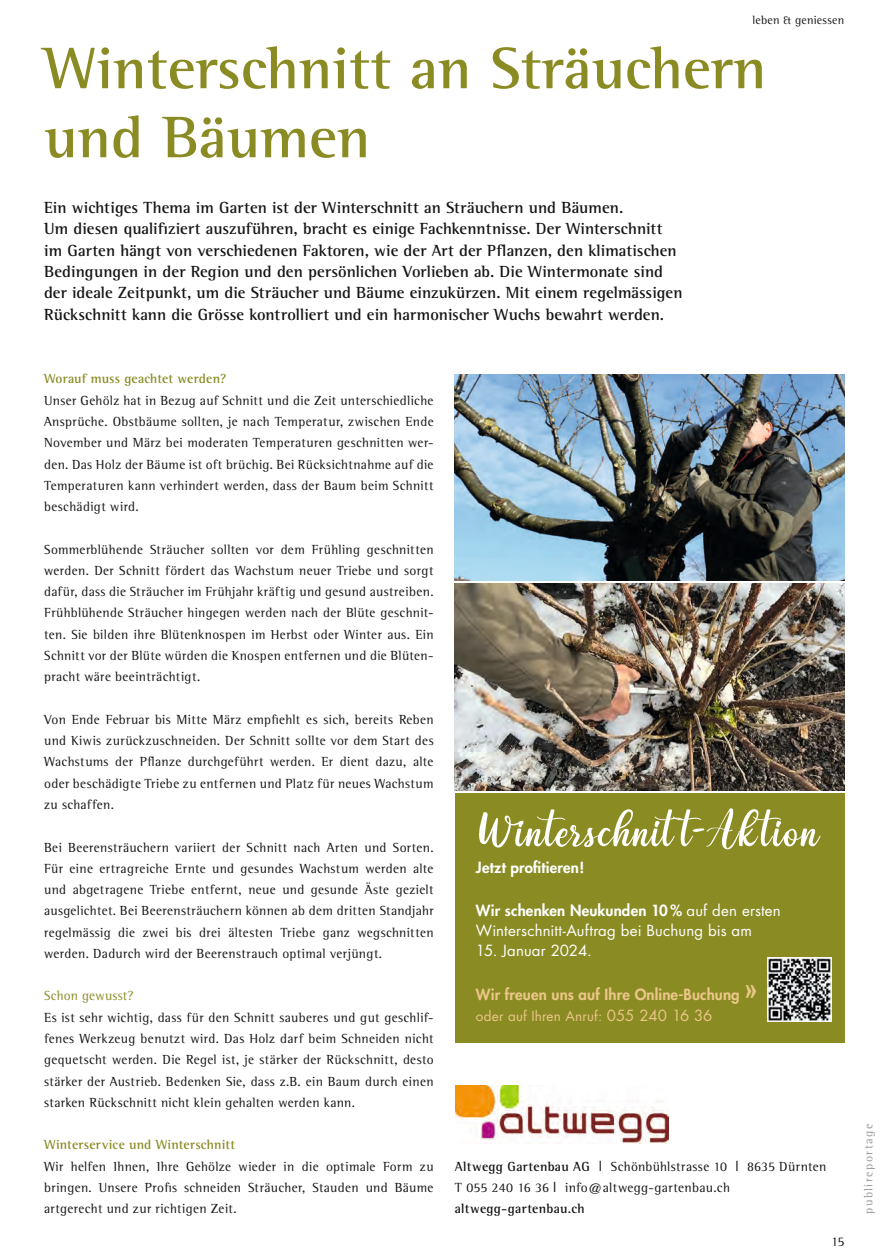
<style>
.page{position:relative;width:888px;height:1255px;background:#fff}
.page>*{position:absolute;margin:0;border:0;box-sizing:border-box;transform-origin:0 0}
.t1{font:700 60px/69px "Rotis Semi Serif";color:#8a8b23}
.t2{font:58.5px "Valentime";letter-spacing:.015em;color:#fff}
.t3{font:36px "Rotis Serif";color:#ecc78a}
.t4{font:700 16.5px/21.3px "Rotis Semi Serif";color:#131413}
.t5{font:15px/20.2px "Futura";letter-spacing:.005em;color:#fff}
.t6{font:800 15px "Futura";letter-spacing:.01em;color:#ecc78a}
.t7{font:800 15px "Futura";letter-spacing:.015em;color:#fff}
.t8{font:13.5px/21.3px "Rotis Semi Serif";letter-spacing:.025em;color:#131413;text-align:justify}
.t9{font:700 13.5px "Rotis Semi Serif";letter-spacing:.01em;color:#8a8b23}
.t10{font:13.5px "Futura";letter-spacing:.015em;color:#ecc78a}
.t11{font:13.5px "Rotis Semi Serif";letter-spacing:.02em;color:#8a8b23}
.t12{font:12px "Rotis Semi Serif";letter-spacing:.025em;color:#131413}
.t13{font:12px "Rotis Semi Serif";letter-spacing:.12em;color:#999}
.s1{font-weight:800}
.s2{font-size:15px}
.s3{font-weight:700}
.s4{font-family:"Futura"}
</style>
<div class="page">
<img style="left:454px;top:374px;width:389px;height:206px">
<img style="left:455px;top:1085px;width:213px;height:58px">
<div style="left:454px;top:792px;width:389px;height:250px;background:#8a8b23"></div>
<img style="left:767px;top:957px;width:64px;height:64px">
<img style="left:454px;top:583px;width:389px;height:207px">
<p class="t12" style="left:752px;top:13px;width:93px">leben &amp; geniessen</p>
<h1 class="t1" style="left:44px;top:33px;width:723px">Winterschnitt an Sträuchern und Bäumen</h1>
<p class="t4" style="left:44px;top:197px;width:639px">Ein wichtiges Thema im Garten ist der Winterschnitt an Sträuchern und Bäumen.<br>Um diesen qualifiziert auszuführen, bracht es einige Fachkenntnisse. Der Winterschnitt im Garten hängt von verschiedenen Faktoren, wie der Art der Pflanzen, den klimatischen Bedingungen in der Region und den persönlichen Vorlieben ab. Die Wintermonate sind der ideale Zeitpunkt, um die Sträucher und Bäume einzukürzen. Mit einem regelmässigen Rückschnitt kann die Grösse kontrolliert und ein harmonischer Wuchs bewahrt werden.</p>
<p class="t9" style="left:44px;top:371px;width:184px">Worauf muss geachtet werden?</p>
<p class="t8" style="left:44px;top:389px;width:391px">Unser Gehölz hat in Bezug auf Schnitt und die Zeit unterschiedliche Ansprüche. Obstbäume sollten, je nach Temperatur, zwischen Ende November und März bei moderaten Temperaturen geschnitten wer&shy;den. Das Holz der Bäume ist oft brüchig. Bei Rücksichtnahme auf die Temperaturen kann verhindert werden, dass der Baum beim Schnitt beschädigt wird.</p>
<p class="t8" style="left:44px;top:538px;width:391px">Sommerblühende Sträucher sollten vor dem Frühling geschnitten werden. Der Schnitt fördert das Wachstum neuer Triebe und sorgt dafür, dass die Sträucher im Frühjahr kräftig und gesund austreiben.<br>Frühblühende Sträucher hingegen werden nach der Blüte geschnit&shy;ten. Sie bilden ihre Blütenknospen im Herbst oder Winter aus. Ein Schnitt vor der Blüte würden die Knospen entfernen und die Blüten&shy;pracht wäre beeinträchtigt.</p>
<p class="t8" style="left:44px;top:708px;width:391px">Von Ende Februar bis Mitte März empfiehlt es sich, bereits Reben und Kiwis zurückzuschneiden. Der Schnitt sollte vor dem Start des Wachstums der Pflanze durchgeführt werden. Er dient dazu, alte oder beschädigte Triebe zu entfernen und Platz für neues Wachstum zu schaffen.</p>
<p class="t8" style="left:44px;top:836px;width:391px">Bei Beerensträuchern variiert der Schnitt nach Arten und Sorten.<br>Für eine ertragreiche Ernte und gesundes Wachstum werden alte und abgetragene Triebe entfernt, neue und gesunde Äste gezielt ausgelichtet. Bei Beerensträuchern können ab dem dritten Standjahr regelmässig die zwei bis drei ältesten Triebe ganz wegschnitten werden. Dadurch wird der Beerenstrauch optimal verjüngt.</p>
<p class="t11" style="left:44px;top:987px;width:91px">Schon gewusst?</p>
<p class="t8" style="left:44px;top:1006px;width:391px">Es ist sehr wichtig, dass für den Schnitt sauberes und gut geschlif&shy;fenes Werkzeug benutzt wird. Das Holz darf beim Schneiden nicht gequetscht werden. Die Regel ist, je stärker der Rückschnitt, desto stärker der Austrieb. Bedenken Sie, dass z.B. ein Baum durch einen starken Rückschnitt nicht klein gehalten werden kann.</p>
<p class="t9" style="left:44px;top:1136px;width:192px">Winterservice und Winterschnitt</p>
<p class="t8" style="left:44px;top:1155px;width:391px">Wir helfen Ihnen, Ihre Gehölze wieder in die optimale Form zu bringen. Unsere Profis schneiden Sträucher, Stauden und Bäume artgerecht und zur richtigen Zeit.</p>
<h2 class="t2" style="left:475px;top:806px;width:344px">Winterschnit t-Aktion</h2>
<p class="t7" style="left:475px;top:857px;width:110px">Jetzt profitieren!</p>
<p class="t5" style="left:475px;top:899px;width:306px"><span class="s1">Wir schenken Neukunden 10 %</span> auf den ersten<br>Winterschnitt-Auftrag bei Buchung bis am</p>
<p class="t5" style="left:475px;top:940px;width:117px">15. Januar 2024.</p>
<p class="t6" style="left:475px;top:985px;width:265px">Wir freuen uns auf Ihre Online-Buchung</p>
<h3 class="t3" style="left:744px;top:967px;width:15px">»</h3>
<p class="t10" style="left:475px;top:1006px;width:238px">oder auf Ihren Anruf: <span class="s2">055 240 16 36</span></p>
<p class="t8" style="left:454px;top:1155px;width:373px;text-align:left"><span class="s3">Altwegg Gartenbau AG</span> <span class="s4">I</span> Schönbühlstrasse 10 <span class="s4">I</span> 8635 Dürnten<br>T 055 240 16 36 <span class="s4">I</span> info@altwegg-gartenbau.ch <span class="s3">altwegg-gartenbau.ch</span></p>
<p class="t8" style="left:830px;top:1230px;width:15px">15</p>
<p class="t13" style="left:860px;top:1213px;width:92px;rotate:-90deg">publireportage</p>
</div>
